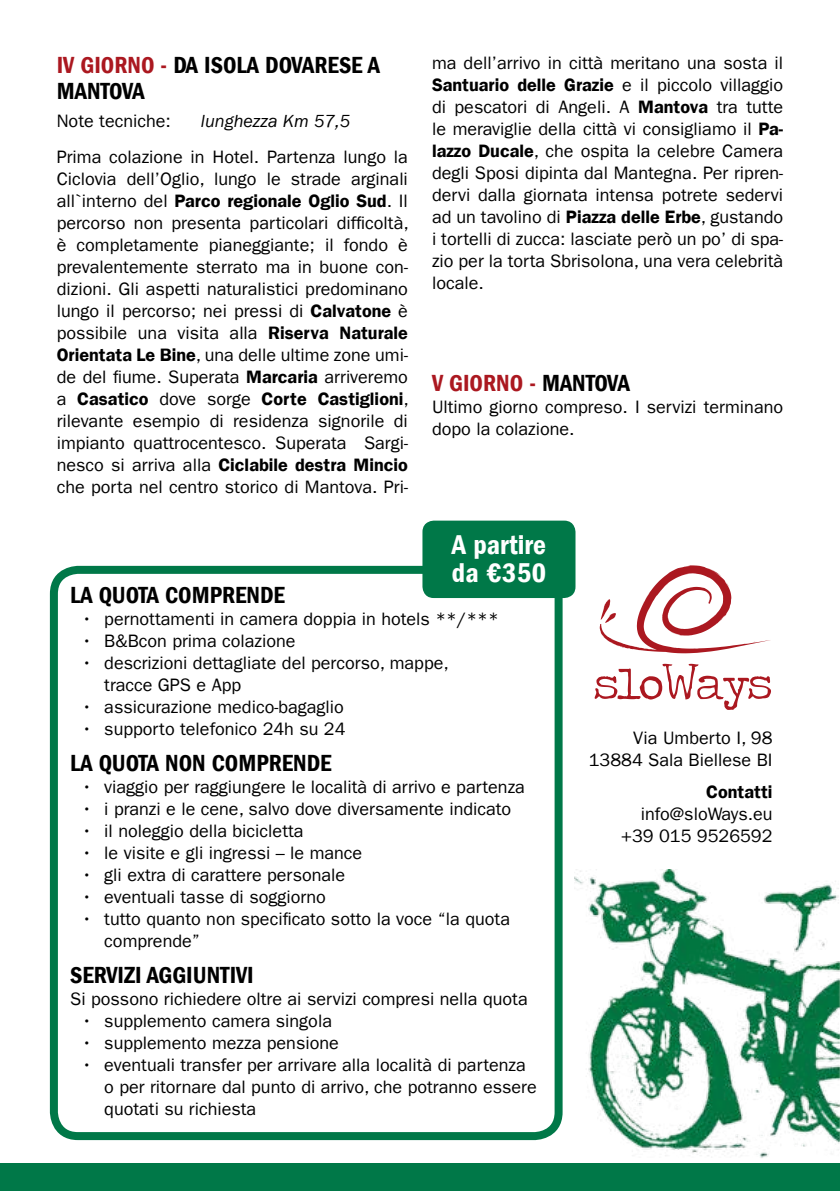
<style>
.page{position:relative;width:840px;height:1191px;background:#fff}
.page>*{position:absolute;margin:0;border:0;box-sizing:border-box;transform-origin:0 0}
.t1{font:600 condensed 28px/28px "Franklin Gothic LT";color:#fff}
.t2{font:600 condensed 24px/26px "Franklin Gothic LT";color:#000}
.t3{font:600 condensed 24px "Franklin Gothic LT";color:#ab1820}
.t4{font:18px/22px "Franklin Gothic LT";color:#000}
.t5{font:italic 18px "Franklin Gothic LT";color:#000}
.t6{font:600 18px "Franklin Gothic LT";color:#000}
.s1{color:#ab1820}
.s2{font-weight:600}
.s3{color:#000}
</style>
<div class="page">
<svg style="left:594px;top:664px;width:176px;height:46px"></svg>
<svg style="left:599px;top:565px;width:172px;height:88px"></svg>
<div style="left:50px;top:566px;width:512px;height:574px;border:8px solid #007848;border-radius:24px"></div>
<div style="left:422px;top:520px;width:153px;height:78px;background:#007848;border-radius:11px"></div>
<img style="left:574px;top:870px;width:265px;height:288px">
<div style="left:0;top:1163px;width:839px;height:28px;background:#007848"></div>
<h2 class="t2" style="left:57px;top:52px;width:324px"><span class="s1">IV GIORNO -</span> DA ISOLA DOVARESE A<br>MANTOVA</h2>
<p class="t4" style="left:57px;top:110px;width:116px">Note tecniche:</p>
<p class="t5" style="left:201px;top:111px;width:151px">lunghezza Km 57,5</p>
<p class="t4" style="left:57px;top:146px;width:353px;text-align:justify">Prima colazione in Hotel. Partenza lungo la Ciclovia dell’Oglio, lungo le strade arginali all`interno del <span class="s2">Parco regionale Oglio Sud</span>. Il percorso non presenta particolari difficoltà, è completamente pianeggiante; il fondo è prevalentemente sterrato ma in buone con&shy;dizioni. Gli aspetti naturalistici predominano lungo il percorso; nei pressi di <span class="s2">Calvatone</span> è possibile una visita alla <span class="s2">Riserva Naturale Orientata Le Bine</span>, una delle ultime zone umi&shy;de del fiume. Superata <span class="s2">Marcaria</span> arriveremo a <span class="s2">Casatico</span> dove sorge <span class="s2">Corte Castiglioni</span>, rilevante esempio di residenza signorile di impianto quattrocentesco. Superata Sargi&shy;nesco si arriva alla <span class="s2">Ciclabile destra Mincio </span>che porta nel centro storico di Mantova. Pri-</p>
<p class="t4" style="left:432px;top:52px;width:352px;text-align:justify">ma dell’arrivo in città meritano una sosta il <span class="s2">Santuario delle Grazie</span> e il piccolo villaggio di pescatori di Angeli. A <span class="s2">Mantova</span> tra tutte le meraviglie della città vi consigliamo il <span class="s2">Pa&shy;lazzo Ducale</span>, che ospita la celebre Camera degli Sposi dipinta dal Mantegna. Per ripren&shy;dervi dalla giornata intensa potrete sedervi ad un tavolino di <span class="s2">Piazza delle Erbe</span>, gustando i tortelli di zucca: lasciate però un po’ di spa&shy;zio per la torta Sbrisolona, una vera celebrità locale.</p>
<h2 class="t3" style="left:432px;top:369px;width:199px">V GIORNO - <span class="s3">MANTOVA</span></h2>
<p class="t4" style="left:432px;top:396px;width:352px">Ultimo giorno compreso. I servizi terminano dopo la colazione.</p>
<h1 class="t1" style="left:451px;top:531px;width:96px">A partire da €350</h1>
<h2 class="t2" style="left:70px;top:582px;width:216px">LA QUOTA COMPRENDE</h2>
<p class="t4" style="left:82px;top:608px;width:418px">• pernottamenti in camera doppia in hotels **/***</p>
<p class="t4" style="left:82px;top:630px;width:215px">• B&amp;Bcon prima colazione</p>
<p class="t4" style="left:104px;top:652px;width:346px;text-indent:-23px">• descrizioni dettagliate del percorso, mappe, tracce GPS e App</p>
<p class="t4" style="left:82px;top:696px;width:264px">• assicurazione medico-bagaglio</p>
<p class="t4" style="left:82px;top:718px;width:265px">• supporto telefonico 24h su 24</p>
<h2 class="t2" style="left:70px;top:750px;width:263px">LA QUOTA NON COMPRENDE</h2>
<p class="t4" style="left:82px;top:776px;width:444px">• viaggio per raggiungere le località di arrivo e partenza</p>
<p class="t4" style="left:82px;top:798px;width:431px">• i pranzi e le cene, salvo dove diversamente indicato</p>
<p class="t4" style="left:82px;top:820px;width:223px">• il noleggio della bicicletta</p>
<p class="t4" style="left:82px;top:842px;width:282px">• le visite e gli ingressi – le mance</p>
<p class="t4" style="left:82px;top:864px;width:265px">• gli extra di carattere personale</p>
<p class="t4" style="left:82px;top:886px;width:246px">• eventuali tasse di soggiorno</p>
<p class="t4" style="left:104px;top:908px;width:407px;text-indent:-23px">• tutto quanto non specificato sotto la voce “la quota comprende”</p>
<h2 class="t2" style="left:70px;top:962px;width:185px">SERVIZI AGGIUNTIVI</h2>
<p class="t4" style="left:70px;top:988px;width:459px">Si possono richiedere oltre ai servizi compresi nella quota</p>
<p class="t4" style="left:82px;top:1010px;width:252px">• supplemento camera singola</p>
<p class="t4" style="left:82px;top:1032px;width:259px">• supplemento mezza pensione</p>
<p class="t4" style="left:104px;top:1054px;width:433px;text-indent:-23px">• eventuali transfer per arrivare alla località di partenza o per ritornare dal punto di arrivo, che potranno essere quotati su richiesta</p>
<p class="t4" style="left:588px;top:727px;width:185px;text-align:right">Via Umberto I, 98<br>13884 Sala Biellese BI</p>
<p class="t6" style="left:705px;top:781px;width:68px">Contatti</p>
<p class="t4" style="left:621px;top:803px;width:153px;text-align:right">info@sloWays.eu +39 015 9526592</p>
</div>
